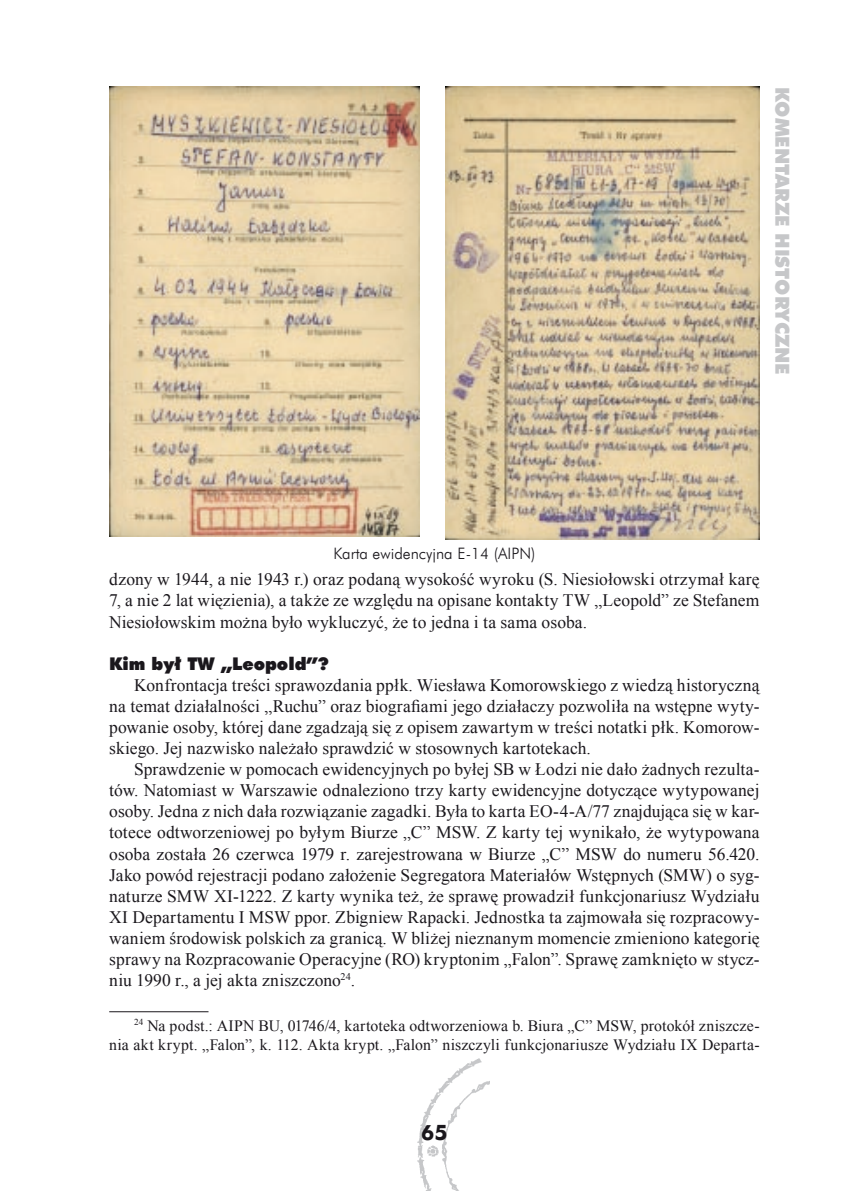
<style>
.page{position:relative;width:844px;height:1191px;background:#fff}
.page>*{position:absolute;margin:0;border:0;box-sizing:border-box;transform-origin:0 0}
.t1{font:700 21px "Futura EU";color:#1a171c}
.t2{font:19.25px "Futura X Blk EU";color:#c6c7c9}
.t3{font:17.5px/21px "Times New Roman";letter-spacing:.005em;color:#1a171c;text-align:justify}
.t4{font:17.5px "Futura X Blk EU";color:#1a171c}
.t5{font:15.75px/18.9px "Times New Roman";letter-spacing:.01em;color:#1a171c;text-align:right}
.t6{font:15.75px "Futura Lt EU";color:#1a171c}
</style>
<div class="page">
<img style="left:418px;top:1058px;width:72px;height:133px">
<hr style="left:109px;top:1011px;width:99px;height:1px;background:#1a171c">
<img style="left:109px;top:87px;width:310px;height:449px">
<img style="left:445px;top:87px;width:314px;height:452px">
<p class="t2" style="left:794px;top:87px;width:287px;rotate:90deg">komentarze hi-sto-rycz-ne</p>
<p class="t6" style="left:333px;top:544px;width:203px">Karta ewidencyjna E-14 (AIPN)</p>
<p class="t3" style="left:109px;top:568px;width:651px">dzony w 1944, a nie 1943 r.) oraz podaną wysokość wyroku (S. Niesiołowski otrzymał karę 7, a nie 2 lat więzienia), a także ze względu na opisane kontakty TW „Leopold” ze Stefanem Niesiołowskim można było wykluczyć, że to jedna i ta sama osoba.</p>
<p class="t4" style="left:109px;top:652px;width:221px">Kim był TW „Leopold”?</p>
<p class="t3" style="left:109px;top:674px;width:651px;text-indent:25px">Konfrontacja treści sprawozdania ppłk. Wiesława Komorowskiego z wiedzą historyczną na temat działalności „Ruchu” oraz biografiami jego działaczy pozwoliła na wstępne wyty&shy;powanie osoby, której dane zgadzają się z opisem zawartym w treści notatki płk. Komorow&shy;skiego. Jej nazwisko należało sprawdzić w stosownych kartotekach.</p>
<p class="t3" style="left:109px;top:758px;width:651px;text-indent:25px">Sprawdzenie w pomocach ewidencyjnych po byłej SB w Łodzi nie dało żadnych rezulta&shy;tów. Natomiast w Warszawie odnaleziono trzy karty ewidencyjne dotyczące wytypowanej osoby. Jedna z nich dała rozwiązanie zagadki. Była to karta EO-4-A/77 znajdująca się w kar&shy;totece odtworzeniowej po byłym Biurze „C” MSW. Z karty tej wynikało, że wytypowana osoba została 26 czerwca 1979 r. zarejestrowana w Biurze „C” MSW do numeru 56.420.<br>Jako powód rejestracji podano założenie Segregatora Materiałów Wstępnych (SMW) o syg&shy;naturze SMW XI-1222. Z karty wynika też, że sprawę prowadził funkcjonariusz Wydziału XI Departamentu I MSW ppor. Zbigniew Rapacki. Jednostka ta zajmowała się rozpracowy&shy;waniem środowisk polskich za granicą. W bliżej nieznanym momencie zmieniono kategorię sprawy na Rozpracowanie Operacyjne (RO) kryptonim „Falon”. Sprawę zamknięto w stycz&shy;niu 1990 r., a jej akta zniszczono<sup>24</sup>.</p>
<p class="t5" style="left:109px;top:1015px;width:651px"><sup>24</sup> Na podst.: AIPN BU, 01746/4, kartoteka odtworzeniowa b. Biura „C” MSW, protokół zniszcze-<br>nia akt krypt. „Falon”, k. 112. Akta krypt. „Falon” niszczyli funkcjonariusze Wydziału IX Departa-</p>
<p class="t1" style="left:421px;top:1119px;width:14px">65</p>
</div>
